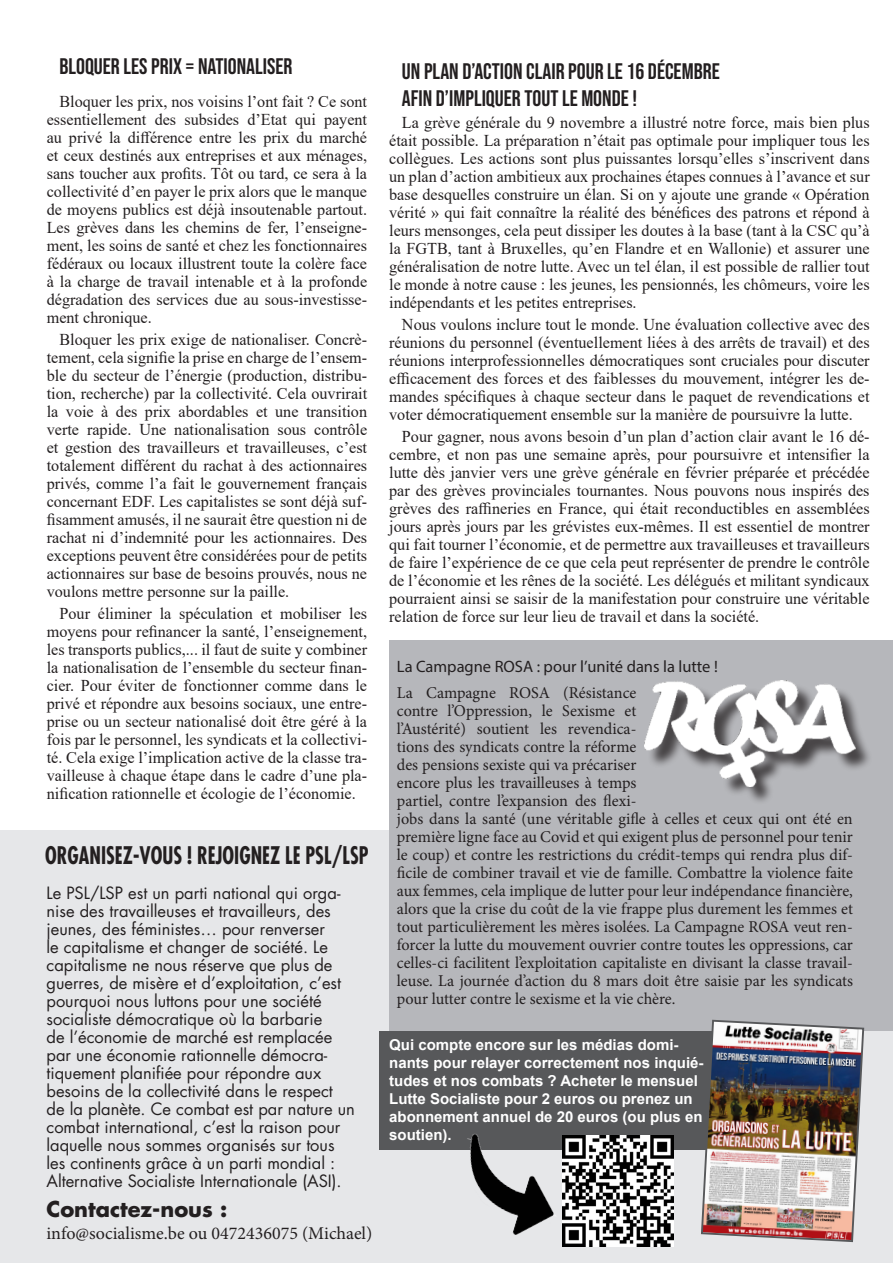
<style>
.page{position:relative;width:893px;height:1263px;background:#fff}
.page>*{position:absolute;margin:0;border:0;box-sizing:border-box;transform-origin:0 0}
.t1{font:800 condensed 23.7px "Futura LT";color:#231f20;scale:.85 1}
.t2{font:22.5px "Bebas Neue";color:#231f20}
.t3{font:700 21px "Futura LT";color:#231f20}
.t4{font:18px "Minion Pro";color:#231f20}
.t5{font:16.5px/18px "Times New Roman";color:#231f20;text-align:justify}
.t6{font:16.5px/18px "Minion Pro";color:#231f20}
.t7{font:16.5px/18px "Futura LT";color:#231f20}
.t8{font:16.5px "Myriad Pro";color:#231f20}
.t9{font:700 15px/18px "Arial";color:#fff}
</style>
<div class="page">
<div style="left:0;top:831px;width:893px;height:432px;background:#e6e7e9"></div>
<div style="left:389px;top:640px;width:504px;height:391px;background:#b6b7bb"></div>
<div style="left:380px;top:1031px;width:413px;height:118px;background:#57585a"></div>
<img style="left:580px;top:1136px;width:93px;height:110px">
<img style="left:700px;top:1019px;width:165px;height:224px">
<img style="left:439px;top:1134px;width:141px;height:113px">
<div style="left:648px;top:683px;width:225px;height:122px;background:#231f20;opacity:.75"></div>
<img style="left:645px;top:681px;width:210px;height:106px">
<p class="t2" style="left:60px;top:53px;width:234px">BLOQUER LES PRIX = NATIONALISER</p>
<p class="t5" style="left:47px;top:92px;width:322px;text-indent:13px">Bloquer les prix, nos voisins l’ont fait ? Ce sont essentiellement des subsides d’Etat qui payent au privé la différence entre les prix du marché et ceux destinés aux entreprises et aux ménages, sans toucher aux profits. Tôt ou tard, ce sera à la collectivité d’en payer le prix alors que le manque de moyens publics est déjà insoutenable partout.<br>Les grèves dans les chemins de fer, l’enseigne&shy;ment, les soins de santé et chez les fonctionnaires fédéraux ou locaux illustrent toute la colère face à la charge de travail intenable et à la profonde dégradation des services due au sous-investisse&shy;ment chronique.</p>
<p class="t5" style="left:47px;top:330px;width:322px;text-indent:13px">Bloquer les prix exige de nationaliser. Concrè&shy;tement, cela signifie la prise en charge de l’ensem&shy;ble du secteur de l’énergie (production, distribu&shy;tion, recherche) par la collectivité. Cela ouvrirait la voie à des prix abordables et une transition verte rapide. Une nationalisation sous contrôle et gestion des travailleurs et travailleuses, c’est totalement différent du rachat à des actionnaires privés, comme l’a fait le gouvernement français concernant EDF. Les capitalistes se sont déjà suf&shy;fisamment amusés, il ne saurait être question ni de rachat ni d’indemnité pour les actionnaires. Des exceptions peuvent être considérées pour de petits actionnaires sur base de besoins prouvés, nous ne voulons mettre personne sur la paille.</p>
<p class="t5" style="left:47px;top:604px;width:322px;text-indent:13px">Pour éliminer la spéculation et mobiliser les moyens pour refinancer la santé, l’enseignement, les transports publics,... il faut de suite y combiner la nationalisation de l’ensemble du secteur finan&shy;cier. Pour éviter de fonctionner comme dans le privé et répondre aux besoins sociaux, une entre&shy;prise ou un secteur nationalisé doit être géré à la fois par le personnel, les syndicats et la collectivi&shy;té. Cela exige l’implication active de la classe tra&shy;vailleuse à chaque étape dans le cadre d’une pla&shy;nification rationnelle et écologie de l’économie.</p>
<p class="t1" style="left:45px;top:841px;width:382px">ORGANISEZ-VOUS ! REJOIGNEZ LE PSL/LSP</p>
<p class="t7" style="left:46px;top:884px;width:310px">Le PSL/LSP est un parti national qui orga&shy;nise des travailleuses et travailleurs, des jeunes, des féministes… pour renverser<br>le capitalisme et changer de société. Le capitalisme ne nous réserve que plus de guerres, de misère et d’exploitation, c’est pourquoi nous luttons pour une société socialiste démocratique où la barbarie<br>de l’économie de marché est remplacée par une économie rationnelle démocra&shy;tiquement planifiée pour répondre aux besoins de la collectivité dans le respect de la planète. Ce combat est par nature un combat international, c’est la raison pour laquelle nous sommes organisés sur tous les continents grâce à un parti mondial :<br>Alternative Socialiste Internationale (ASI).</p>
<p class="t3" style="left:46px;top:1195px;width:182px">Contactez-nous :</p>
<p class="t4" style="left:46px;top:1221px;width:327px">info@socialisme.be ou 0472436075 (Michael)</p>
<p class="t2" style="left:402px;top:58px;width:319px">UN PLAN D’ACTION CLAIR POUR LE 16 DÉCEMBRE</p>
<p class="t2" style="left:402px;top:85px;width:237px">AFIN D’IMPLIQUER TOUT LE MONDE !</p>
<p class="t5" style="left:389px;top:113px;width:482px;text-indent:13px">La grève générale du 9 novembre a illustré notre force, mais bien plus était possible. La préparation n’était pas optimale pour impliquer tous les collègues. Les actions sont plus puissantes lorsqu’elles s’inscrivent dans un plan d’action ambitieux aux prochaines étapes connues à l’avance et sur base desquelles construire un élan. Si on y ajoute une grande « Opération vérité » qui fait connaître la réalité des bénéfices des patrons et répond à leurs mensonges, cela peut dissiper les doutes à la base (tant à la CSC qu’à la FGTB, tant à Bruxelles, qu’en Flandre et en Wallonie) et assurer une généralisation de notre lutte. Avec un tel élan, il est possible de rallier tout le monde à notre cause : les jeunes, les pensionnés, les chômeurs, voire les indépendants et les petites entreprises.</p>
<p class="t5" style="left:389px;top:315px;width:482px;text-indent:13px">Nous voulons inclure tout le monde. Une évaluation collective avec des réunions du personnel (éventuellement liées à des arrêts de travail) et des réunions interprofessionnelles démocratiques sont cruciales pour discuter efficacement des forces et des faiblesses du mouvement, intégrer les de&shy;mandes spécifiques à chaque secteur dans le paquet de revendications et voter démocratiquement ensemble sur la manière de poursuivre la lutte.</p>
<p class="t5" style="left:389px;top:427px;width:482px;text-indent:13px">Pour gagner, nous avons besoin d’un plan d’action clair avant le 16 dé&shy;cembre, et non pas une semaine après, pour poursuivre et intensifier la lutte dès janvier vers une grève générale en février préparée et précédée par des grèves provinciales tournantes. Nous pouvons nous inspirés des grèves des raffineries en France, qui était reconductibles en assemblées jours après jours par les grévistes eux-mêmes. Il est essentiel de montrer qui fait tourner l’économie, et de permettre aux travailleuses et travailleurs de faire l’expérience de ce que cela peut représenter de prendre le contrôle de l’économie et les rênes de la société. Les délégués et militant syndicaux pourraient ainsi se saisir de la manifestation pour construire une véritable relation de force sur leur lieu de travail et dans la société.</p>
<p class="t8" style="left:397px;top:656px;width:322px">La Campagne ROSA : pour l’unité dans la lutte !</p>
<p class="t6" style="left:397px;top:684px;width:458px">La Campagne ROSA (Résistance<br>contre l’Oppression, le Sexisme et<br>l’Austérité) soutient les revendica-<br>tions des syndicats contre la réforme<br>des pensions sexiste qui va précariser<br>encore plus les travailleuses à temps<br>partiel, contre l’expansion des flexi-<br>jobs dans la santé (une véritable gifle à celles et ceux qui ont été en première ligne face au Covid et qui exigent plus de personnel pour tenir le coup) et contre les restrictions du crédit-temps qui rendra plus dif&shy;ficile de combiner travail et vie de famille. Combattre la violence faite aux femmes, cela implique de lutter pour leur indépendance financière, alors que la crise du coût de la vie frappe plus durement les femmes et tout particulièrement les mères isolées. La Campagne ROSA veut ren&shy;forcer la lutte du mouvement ouvrier contre toutes les oppressions, car celles-ci facilitent l’exploitation capitaliste en divisant la classe travail&shy;leuse. La journée d’action du 8 mars doit être saisie par les syndicats pour lutter contre le sexisme et la vie chère.</p>
<p class="t9" style="left:389px;top:1036px;width:316px">Qui compte encore sur les médias domi&shy;nants pour relayer correctement nos inquié&shy;tudes et nos combats ? Acheter le mensuel Lutte Socialiste pour 2 euros ou prenez un abonnement annuel de 20 euros (ou plus en soutien).</p>
</div>
